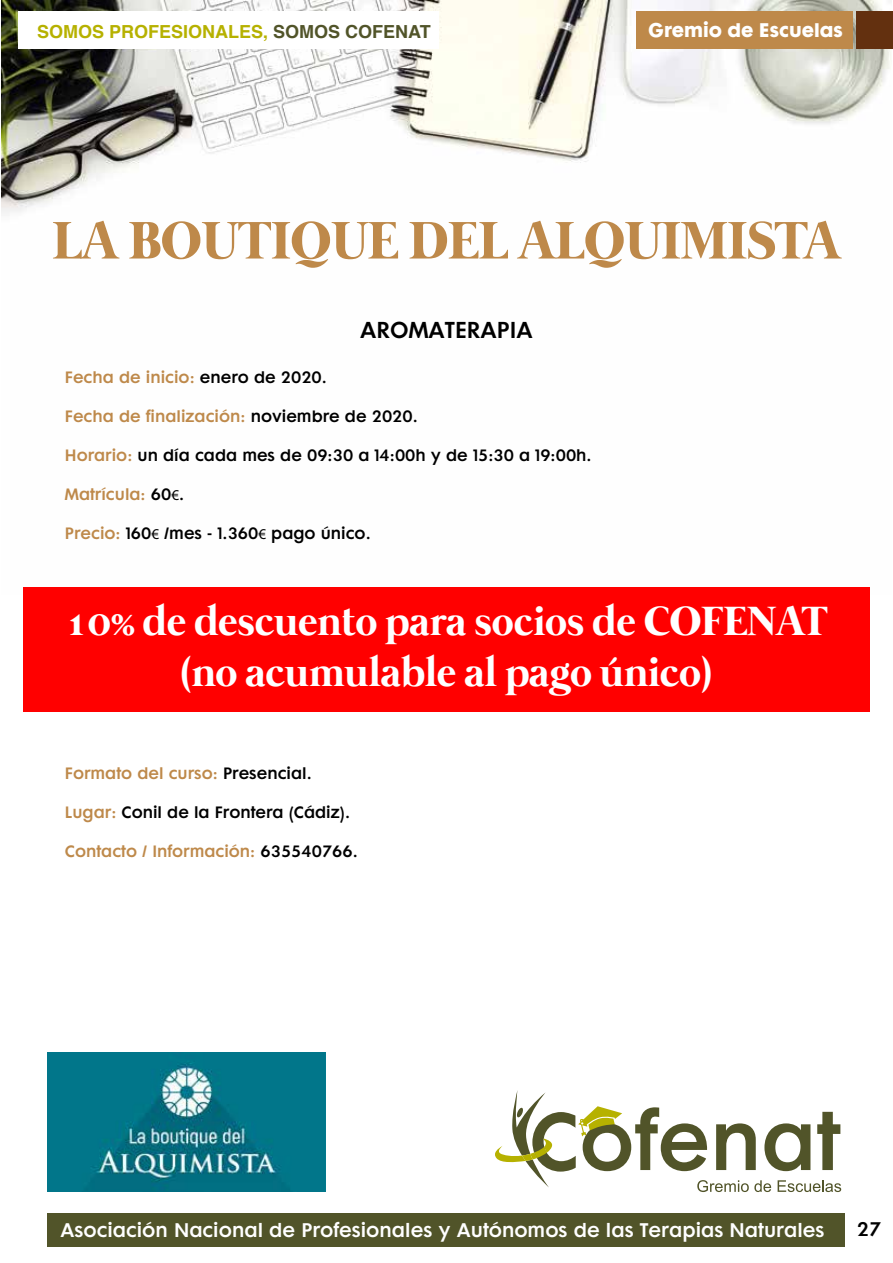
<style>
.page{position:relative;width:893px;height:1263px;background:#fff}
.page>*{position:absolute;margin:0;border:0;box-sizing:border-box;transform-origin:0 0}
.t1{font:700 54px "Mermaid";color:#be894a}
.t2{font:700 42px/51px "Mermaid";color:#fff;text-align:center}
.t3{font:21px "Futura Maxi CG Demi";color:#000}
.t4{font:18px "Futura Maxi CG Demi";color:#fff}
.t5{font:700 18px "Helvetica";color:#b6b100}
.t6{font:18px "Futura Maxi CG Bold";color:#fff}
.t7{font:18px "Futura Maxi CG Demi";color:#000}
.t8{font:15px "Futura Maxi CG Demi";color:#be894a}
.t9{font:15px "Futura Maxi CG Demi";color:#000}
.s1{color:#515429}
.s2{color:#000}
.s3{color:#be894a}
.s4{font-family:"Myriad Pro";color:#000}
.s5{font-family:"Myriad Pro"}
</style>
<div class="page">
<svg style="left:495px;top:1090px;width:346px;height:102px"></svg>
<img style="left:1px;top:0;width:890px;height:214px">
<div style="left:48px;top:1214px;width:797px;height:33px;background:#515429"></div>
<div style="left:856px;top:11px;width:37px;height:38px;background:#63300f"></div>
<div style="left:636px;top:11px;width:217px;height:38px;background:#be894a"></div>
<div style="left:18px;top:11px;width:421px;height:38px;background:#fff"></div>
<div style="left:23px;top:587px;width:847px;height:124px;background:#f00"></div>
<img style="left:48px;top:1052px;width:277px;height:139px">
<p class="t5" style="left:37px;top:17px;width:395px">SOMOS PROFESIONALES, <span class="s1">SOMOS COFENAT</span></p>
<p class="t6" style="left:648px;top:18px;width:196px">Gremio de Escuelas</p>
<h1 class="t1" style="left:52px;top:210px;width:789px">LA BOUTIQUE DEL ALQUIMISTA</h1>
<h3 class="t3" style="left:360px;top:318px;width:174px">AROMATERAPIA</h3>
<p class="t8" style="left:65px;top:369px;width:264px">Fecha de inicio: <span class="s2">enero de 2020.</span></p>
<p class="t8" style="left:65px;top:408px;width:354px">Fecha de finalización: <span class="s2">noviembre de 2020.</span></p>
<p class="t9" style="left:65px;top:447px;width:528px"><span class="s3">Horario:</span> un día cada mes de 09:30 a 14:00h y de 15:30 a 19:00h.</p>
<p class="t8" style="left:65px;top:486px;width:121px">Matrícula: <span class="s2">60</span><span class="s4">€</span><span class="s2">.</span></p>
<p class="t9" style="left:65px;top:525px;width:307px"><span class="s3">Precio:</span> 160<span class="s5">€</span> /mes - 1.360<span class="s5">€</span> pago único.</p>
<h2 class="t2" style="left:65px;top:598px;width:764px">10% de descuento para socios de COFENAT (no acumulable al pago único)</h2>
<p class="t8" style="left:65px;top:765px;width:248px">Formato del curso: <span class="s2">Presencial.</span></p>
<p class="t9" style="left:65px;top:804px;width:287px"><span class="s3">Lugar:</span> Conil de la Frontera (Cádiz).</p>
<p class="t8" style="left:65px;top:843px;width:294px">Contacto / Información: <span class="s2">635540766.</span></p>
<p class="t4" style="left:60px;top:1219px;width:765px">Asociación Nacional de Profesionales y Autónomos de las Terapias Naturales</p>
<p class="t7" style="left:857px;top:1218px;width:26px">27</p>
</div>
